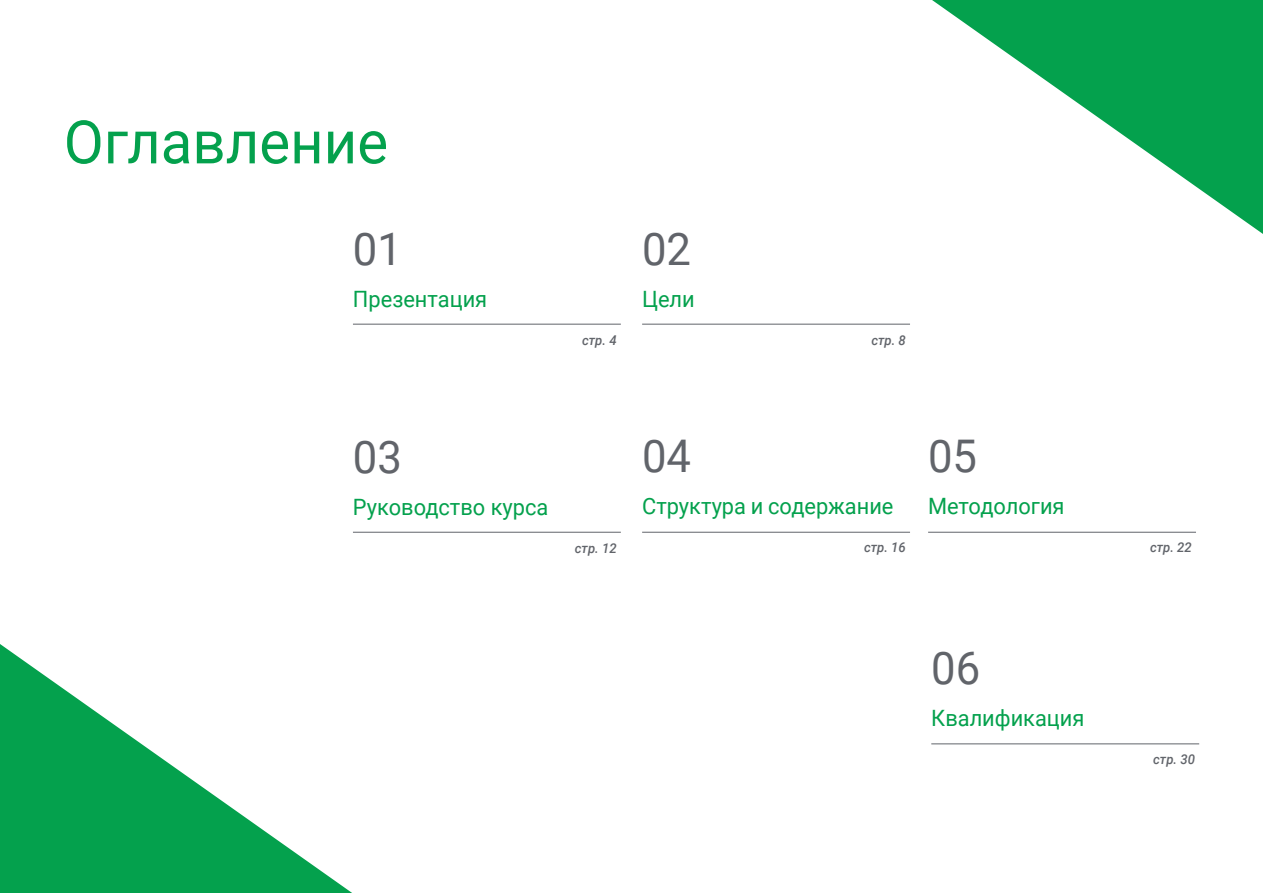
<style>
.page{position:relative;width:1263px;height:893px;background:#fff}
.page>*{position:absolute;margin:0;border:0;box-sizing:border-box;transform-origin:0 0}
.t1{font:60px "Roboto";color:#04a14d}
.t2{font:45px "Roboto";color:#61646a}
.t3{font:22.5px "Roboto";color:#04a14d}
.t4{font:italic 500 13.5px "Roboto";color:#61646a}
</style>
<div class="page">
<hr style="left:353px;top:324px;width:268px;height:1px;background:#61646a">
<hr style="left:642px;top:532px;width:268px;height:1px;background:#61646a">
<hr style="left:642px;top:324px;width:268px;height:1px;background:#61646a">
<hr style="left:928px;top:532px;width:268px;height:1px;background:#61646a">
<hr style="left:931px;top:743px;width:268px;height:1px;background:#61646a">
<hr style="left:353px;top:532px;width:268px;height:1px;background:#61646a">
<svg style="left:932px;top:0;width:331px;height:234px"></svg>
<svg style="left:0;top:644px;width:352px;height:249px"></svg>
<h1 class="t1" style="left:64px;top:100px;width:326px">Оглавление</h1>
<h2 class="t2" style="left:353px;top:218px;width:51px">01</h2>
<h2 class="t2" style="left:642px;top:218px;width:51px">02</h2>
<p class="t3" style="left:353px;top:284px;width:136px">Презентация</p>
<p class="t4" style="left:582px;top:331px;width:36px">стр. 4</p>
<p class="t3" style="left:642px;top:284px;width:54px">Цели</p>
<p class="t4" style="left:871px;top:331px;width:36px">стр. 8</p>
<h2 class="t2" style="left:353px;top:426px;width:51px">03</h2>
<p class="t3" style="left:353px;top:492px;width:197px">Руководство курса</p>
<p class="t4" style="left:575px;top:539px;width:43px">стр. 12</p>
<h2 class="t2" style="left:642px;top:425px;width:51px">04</h2>
<p class="t3" style="left:642px;top:491px;width:253px">Структура и содержание</p>
<p class="t4" style="left:864px;top:538px;width:43px">стр. 16</p>
<h2 class="t2" style="left:928px;top:425px;width:51px">05</h2>
<p class="t3" style="left:928px;top:491px;width:138px">Методология</p>
<h2 class="t2" style="left:931px;top:636px;width:51px">06</h2>
<p class="t3" style="left:931px;top:702px;width:155px">Квалификация</p>
<p class="t4" style="left:1150px;top:538px;width:43px">стр. 22</p>
<p class="t4" style="left:1153px;top:750px;width:43px">стр. 30</p>
</div>
